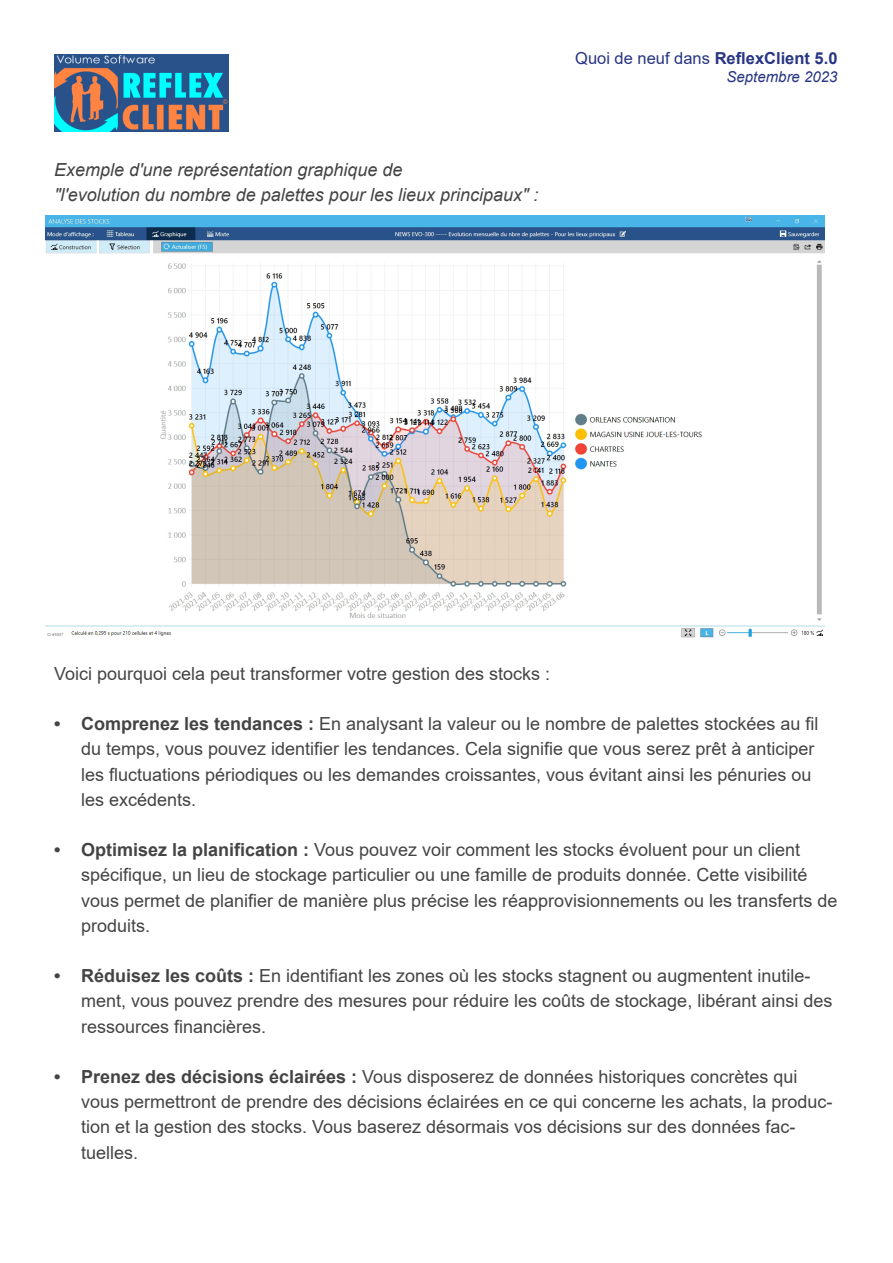
<style>
.page{position:relative;width:893px;height:1263px;background:#fff}
.page>*{position:absolute;margin:0;border:0;box-sizing:border-box;transform-origin:0 0}
.t1{font:18px/25.2px "Arial";color:#444}
.t2{font:italic 18px/25.2px "Arial";color:#444}
.t3{font:700 16.5px "Arial";color:#283583}
.t4{font:italic 15px "Arial";color:#283583}
.s1{font-weight:400}
.s2{font-weight:700}
</style>
<div class="page">
<img style="left:45px;top:216px;width:780px;height:421px">
<img style="left:54px;top:54px;width:174px;height:77px">
<p class="t2" style="left:54px;top:157px;width:486px">Exemple d'une représentation graphique de<br>"l'evolution du nombre de palettes pour les lieux principaux" :</p>
<p class="t3" style="left:575px;top:46px;width:264px"><span class="s1">Quoi de neuf dans</span> ReflexClient 5.0</p>
<p class="t4" style="left:727px;top:67px;width:112px">Septembre 2023</p>
<p class="t1" style="left:54px;top:661px;width:498px">Voici pourquoi cela peut transformer votre gestion des stocks :</p>
<p class="t1" style="left:81px;top:711px;width:739px;text-indent:-27px"><span class="s2">• Comprenez les tendances :</span> En analysant la valeur ou le nombre de palettes stockées au fil du temps, vous pouvez identifier les tendances. Cela signifie que vous serez prêt à anticiper les fluctuations périodiques ou les demandes croissantes, vous évitant ainsi les pénuries ou les excédents.</p>
<p class="t1" style="left:81px;top:837px;width:758px;text-indent:-27px"><span class="s2">• Optimisez la planification :</span> Vous pouvez voir comment les stocks évoluent pour un client spécifique, un lieu de stockage particulier ou une famille de produits donnée. Cette visibilité vous permet de planifier de manière plus précise les réapprovisionnements ou les transferts de produits.</p>
<p class="t1" style="left:81px;top:963px;width:753px;text-indent:-27px"><span class="s2">• Réduisez les coûts :</span> En identifiant les zones où les stocks stagnent ou augmentent inutile&shy;ment, vous pouvez prendre des mesures pour réduire les coûts de stockage, libérant ainsi des ressources financières.</p>
<p class="t1" style="left:81px;top:1064px;width:753px;text-indent:-27px"><span class="s2">• Prenez des décisions éclairées :</span> Vous disposerez de données historiques concrètes qui vous permettront de prendre des décisions éclairées en ce qui concerne les achats, la produc&shy;tion et la gestion des stocks. Vous baserez désormais vos décisions sur des données fac&shy;tuelles.</p>
</div>
